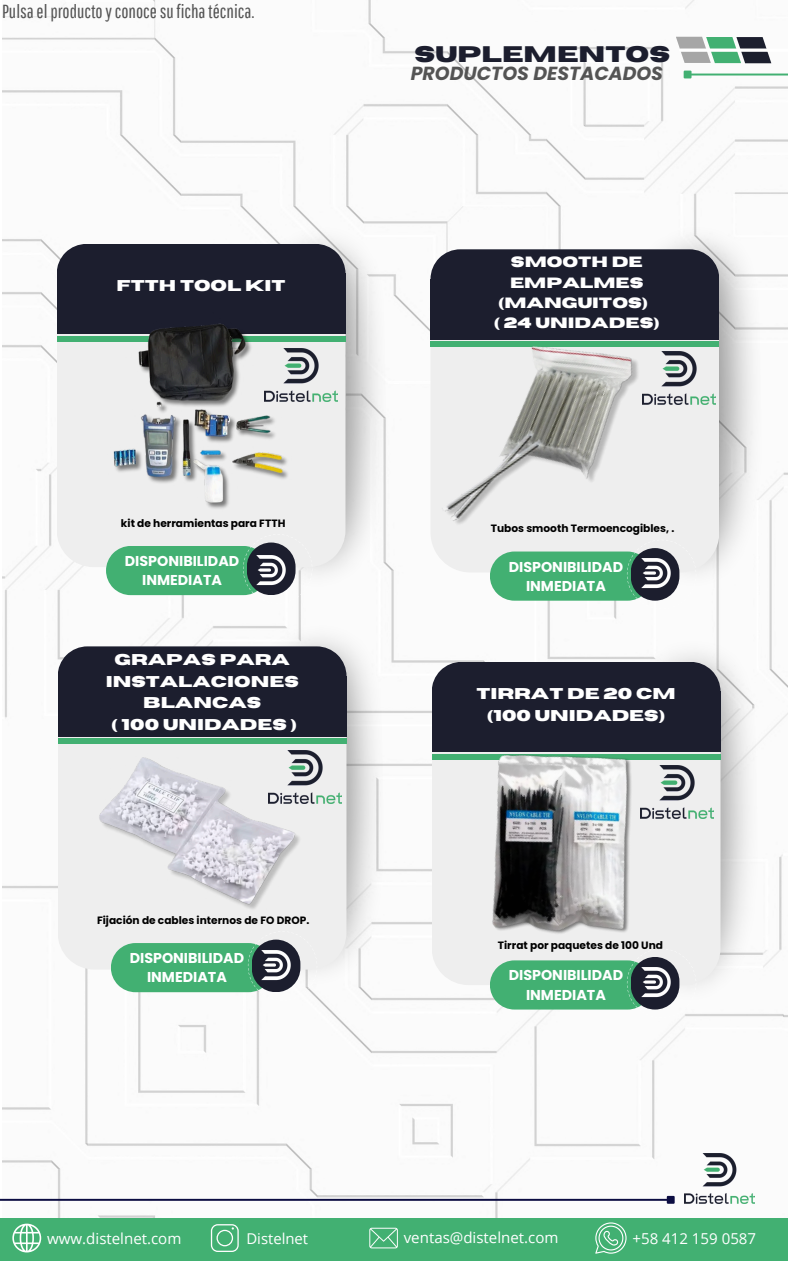
<style>
.page{position:relative;width:788px;height:1261px;background:#fff}
.page>*{position:absolute;margin:0;border:0;box-sizing:border-box;transform-origin:0 0}
.t1{font:700 22.4px "Horizon";color:#1c1e2e}
.t2{font:18.9px "Pathway Gothic One";color:#545454}
.t3{font:italic 700 18.9px "Poppins";color:#545454}
.t4{font:700 15.58px/21.6px "Horizon";color:#fff;text-align:center}
.t5{font:15.05px "Open Sans";color:#fff}
.t6{font:700 14.88px/20.1px "Horizon";color:#fff;text-align:center}
.t7{font:14.88px "Open Sans";color:#fff}
.t8{font:700 14.26px/19.3px "Poppins";color:#fff;text-align:center}
.t9{font:700 10.59px "Poppins";color:#000}
.t10{font:700 9.71px "Poppins";color:#fff}
</style>
<div class="page">
<img style="left:2px;top:0;width:785px;height:1217px">
<div style="left:0;top:1217px;width:788px;height:43px;background:#42b072"></div>
<hr style="left:0;top:1198px;width:667px;height:2px;background:#0c0d42">
<div style="left:666px;top:1195px;width:8px;height:8px;border:2px solid #0c0d42"></div>
<img style="left:684px;top:1153px;width:70px;height:50px">
<svg style="left:675px;top:37px;width:61px;height:26px"></svg>
<img style="left:736px;top:37px;width:35px;height:26px">
<svg style="left:678px;top:48px;width:109px;height:4px"></svg>
<hr style="left:691px;top:73px;width:97px;height:2px;background:#42b072">
<div style="left:683px;top:71px;width:8px;height:7px;border:2px solid #42b072"></div>
<img style="left:270px;top:217px;width:119px;height:380px">
<div style="left:57px;top:334px;width:288px;height:233px;background:#eee"></div>
<div style="left:57px;top:336px;width:288px;height:5px;background:#42b072"></div>
<div style="left:57px;top:244px;width:288px;height:29px;background:#1c1e2e"></div>
<div style="left:57px;top:273px;width:288px;height:61px;background:#1c1e2e"></div>
<img style="left:268px;top:615px;width:119px;height:380px">
<div style="left:58px;top:736px;width:288px;height:233px;background:#eee"></div>
<div style="left:58px;top:738px;width:288px;height:5px;background:#42b072"></div>
<svg style="left:58px;top:646px;width:288px;height:30px;background:#272938"></svg>
<div style="left:58px;top:676px;width:288px;height:60px;background:#1c1e2e"></div>
<img style="left:645px;top:217px;width:119px;height:380px">
<div style="left:430px;top:298px;width:289px;height:274px;background:#eee;border-radius:40px"></div>
<div style="left:430px;top:341px;width:289px;height:6px;background:#42b072"></div>
<svg style="left:430px;top:249px;width:289px;height:30px;background:#272938"></svg>
<div style="left:430px;top:279px;width:289px;height:60px;background:#1c1e2e"></div>
<img style="left:642px;top:630px;width:118px;height:380px">
<div style="left:431px;top:754px;width:289px;height:5px;background:#42b072"></div>
<svg style="left:431px;top:661px;width:289px;height:30px;background:#2c2e3d"></svg>
<img style="left:93px;top:753px;width:215px;height:161px">
<img style="left:409px;top:690px;width:309px;height:310px">
<img style="left:389px;top:282px;width:315px;height:314px">
<img style="left:58px;top:323px;width:250px;height:212px">
<img style="left:642px;top:351px;width:73px;height:53px">
<img style="left:265px;top:348px;width:73px;height:53px">
<img style="left:641px;top:765px;width:72px;height:52px">
<img style="left:268px;top:750px;width:73px;height:52px">
<svg style="left:490px;top:539px;width:206px;height:70px"></svg>
<div style="left:630px;top:548px;width:49px;height:52px;background:#1c1e2e;border-radius:24px"></div>
<svg style="left:490px;top:948px;width:206px;height:69px"></svg>
<div style="left:630px;top:956px;width:49px;height:53px;background:#1c1e2e;border-radius:24px"></div>
<svg style="left:106px;top:534px;width:206px;height:69px"></svg>
<div style="left:247px;top:542px;width:48px;height:53px;background:#1c1e2e;border-radius:24px"></div>
<svg style="left:111px;top:931px;width:206px;height:69px"></svg>
<div style="left:251px;top:939px;width:49px;height:52px;background:#1c1e2e;border-radius:24px"></div>
<svg style="left:12px;top:1223px;width:29px;height:29px"></svg>
<svg style="left:369px;top:1227px;width:29px;height:20px"></svg>
<svg style="left:595px;top:1222px;width:31px;height:31px"></svg>
<svg style="left:211px;top:1224px;width:27px;height:27px"></svg>
<img style="left:625px;top:558px;width:61px;height:32px">
<img style="left:625px;top:967px;width:61px;height:31px">
<img style="left:240px;top:555px;width:61px;height:32px">
<img style="left:245px;top:950px;width:61px;height:31px">
<p class="t2" style="left:2px;top:0;width:254px">Pulsaelproductoyconocesufichatécnica.</p>
<h4 class="t4" style="left:116px;top:275px;width:170px">FTTH TOOL KIT</h4>
<p class="t9" style="left:121px;top:515px;width:166px">kit de herramientas para FTTH</p>
<h4 class="t8" style="left:125px;top:551px;width:116px">DISPONIBILIDAD<br>INMEDIATA</h4>
<p class="t4" style="left:106px;top:649px;width:194px">GRAPAS PARA<br>INSTALACIONES<br>BLANCAS<br>( 100 UNIDADES )</p>
<p class="t9" style="left:97px;top:912px;width:214px">Fijación de cables internos de FO DROP.</p>
<p class="t8" style="left:130px;top:948px;width:116px">DISPONIBILIDAD<br>INMEDIATA</p>
<p class="t1" style="left:414px;top:44px;width:257px">SUPLEMENTOS</p>
<p class="t3" style="left:410px;top:61px;width:254px">PRODUCTOS DESTACADOS</p>
<p class="t6" style="left:494px;top:252px;width:167px">SMOOTH DE<br>EMPALMES (MANGUITOS)<br>( 24 UNIDADES)</p>
<p class="t9" style="left:491px;top:521px;width:185px">Tubos smooth Termoencogibles, .</p>
<p class="t8" style="left:508px;top:556px;width:116px">DISPONIBILIDAD<br>INMEDIATA</p>
<p class="t4" style="left:476px;top:683px;width:201px">TIRRAT DE 20 CM (100 UNIDADES)</p>
<p class="t9" style="left:498px;top:937px;width:167px">Tirrat por paquetes de 100 Und</p>
<p class="t8" style="left:508px;top:965px;width:116px">DISPONIBILIDAD<br>INMEDIATA</p>
<h1 class="t10" style="left:510px;top:977px;width:114px">PRODUCTO DISPONIBLE</h1>
<p class="t5" style="left:47px;top:1227px;width:136px">www.distelnet.com</p>
<p class="t7" style="left:246px;top:1227px;width:63px">Distelnet</p>
<p class="t5" style="left:404px;top:1226px;width:156px">ventas@distelnet.com</p>
<p class="t5" style="left:632px;top:1227px;width:125px">+58 412 159 0587</p>
</div>
